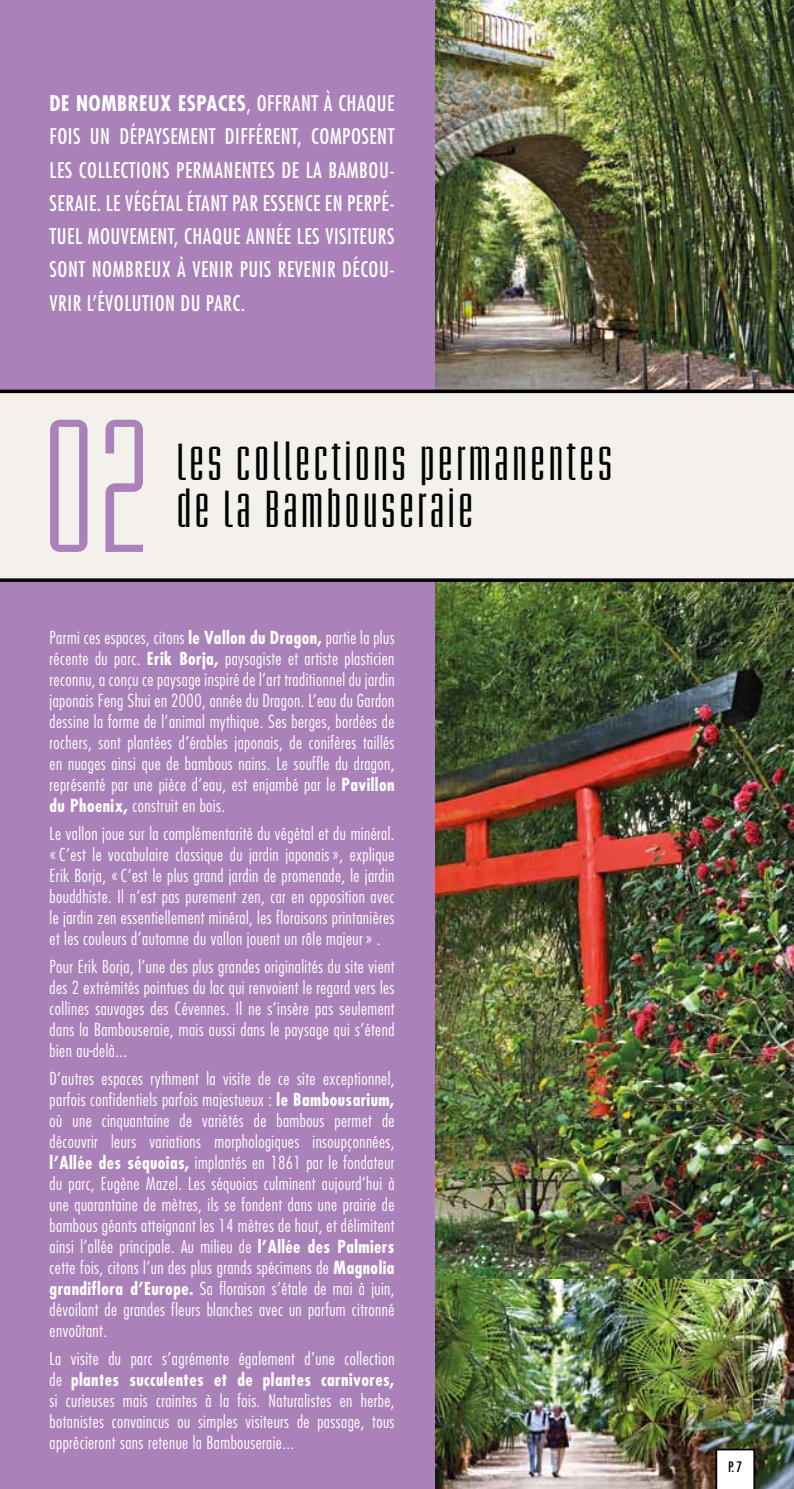
<style>
.page{position:relative;width:794px;height:1489px;background:#fff}
.page>*{position:absolute;margin:0;border:0;box-sizing:border-box;transform-origin:0 0}
.t1{font:159.25px "Briem Akademi MM 360 160";color:#aa81b9}
.t2{font:43.75px "Briem Akademi MM 540 160";letter-spacing:.08em;color:#000}
.t3{font:condensed 21px "Futura";color:#fff}
.t4{font:700 condensed 21px "Futura";color:#fff}
.t5{font:300 condensed 17.5px/21px "Futura";letter-spacing:.025em;color:#fff;text-align:justify}
.t6{font:condensed 14px "Futura";color:#000}
.s1{font-weight:700}
</style>
<div class="page">
<img style="left:434px;top:0;width:360px;height:389px">
<img style="left:434px;top:1277px;width:360px;height:211px">
<img style="left:434px;top:582px;width:360px;height:695px">
<div style="left:0;top:553px;width:434px;height:935px;background:#aa81b9"></div>
<div style="left:0;top:0;width:434px;height:461px;background:#aa81b9"></div>
<div style="left:0;top:391px;width:794px;height:189px;background:#f4f1ed"></div>
<svg style="left:0;top:389px;width:794px;height:4px;background:#181418"></svg>
<svg style="left:0;top:578px;width:794px;height:4px;background:#1b1a1a"></svg>
<svg style="left:715px;top:1448px;width:40px;height:40px"></svg>
<p class="t4" style="left:50px;top:90px;width:40px">De nombreux</p>
<p class="t4" style="left:178px;top:90px;width:11px">espa</p>
<p class="t3" style="left:218px;top:90px;width:49px"><span class="s1">ces</span>, OFFRANT</p>
<p class="t3" style="left:324px;top:90px;width:25px">À CHAQUE</p>
<p class="t3" style="left:50px;top:123px;width:9px">FOIS</p>
<p class="t3" style="left:90px;top:123px;width:40px">UN DÉPAYSEMENT</p>
<p class="t3" style="left:225px;top:123px;width:9px">DIFFÉRENT</p>
<p class="t3" style="left:297px;top:123px;width:24px">, COMPOSENT</p>
<p class="t3" style="left:50px;top:157px;width:39px">LES COLLECTIONS</p>
<p class="t3" style="left:176px;top:157px;width:10px">PERMANENTES</p>
<p class="t3" style="left:281px;top:157px;width:68px">DE LA BAMBOU</p>
<p class="t3" style="left:389px;top:157px;width:7px">-</p>
<p class="t3" style="left:50px;top:190px;width:9px">SERAIE</p>
<p class="t3" style="left:97px;top:190px;width:38px">. LE VÉGÉTAL</p>
<p class="t3" style="left:187px;top:190px;width:9px">ÉTANT</p>
<p class="t3" style="left:232px;top:190px;width:40px">PAR ESSENCE</p>
<p class="t3" style="left:325px;top:190px;width:32px">EN PERPÉ</p>
<p class="t3" style="left:389px;top:190px;width:7px">-</p>
<p class="t3" style="left:50px;top:223px;width:10px">TUEL</p>
<p class="t3" style="left:88px;top:223px;width:11px">MOUVEMENT</p>
<p class="t3" style="left:174px;top:223px;width:21px">, CHAQUE</p>
<p class="t3" style="left:246px;top:223px;width:10px">ANNÉE</p>
<p class="t3" style="left:297px;top:223px;width:38px">LES VISITEURS</p>
<p class="t3" style="left:50px;top:256px;width:10px">SONT</p>
<p class="t3" style="left:92px;top:256px;width:11px">NOMBREUX</p>
<p class="t3" style="left:177px;top:256px;width:25px">À VENIR</p>
<p class="t3" style="left:240px;top:256px;width:9px">PUIS</p>
<p class="t3" style="left:278px;top:256px;width:10px">REVENIR</p>
<p class="t3" style="left:342px;top:256px;width:10px">DÉCOU</p>
<p class="t3" style="left:389px;top:256px;width:7px">-</p>
<p class="t3" style="left:50px;top:290px;width:9px">VRIR</p>
<p class="t3" style="left:87px;top:290px;width:20px">L’ÉVOLUTION</p>
<p class="t3" style="left:180px;top:290px;width:35px">DU PARC</p>
<p class="t3" style="left:241px;top:290px;width:6px">.</p>
<h1 class="t1" style="left:41px;top:404px;width:112px">02</h1>
<h2 class="t2" style="left:177px;top:439px;width:437px">Les collections permanentes</h2>
<h2 class="t2" style="left:177px;top:487px;width:298px">de La Bambouseraie</h2>
<p class="t5" style="left:50px;top:626px;width:346px">Parmi ces espaces, citons <span class="s1">le Vallon du Dragon,</span> partie la plus récente du parc. <span class="s1">Erik Borja,</span> paysagiste et artiste plasticien reconnu, a conçu ce paysage inspiré de l’art traditionnel du jardin japonais Feng Shui en 2000, année du Dragon. L’eau du Gardon dessine la forme de l’animal mythique. Ses berges, bordées de rochers, sont plantées d’érables japonais, de conifères taillés en nuages ainsi que de bambous nains. Le souffle du dragon, représenté par une pièce d’eau, est enjambé par le <span class="s1">Pavillon du Phoenix,</span> construit en bois.</p>
<p class="t5" style="left:50px;top:822px;width:346px">Le vallon joue sur la complémentarité du végétal et du minéral. «C’est le vocabulaire classique du jardin japonais», explique Erik Borja, «C’est le plus grand jardin de promenade, le jardin bouddhiste. Il n’est pas purement zen, car en opposition avec le jardin zen essentiellement minéral, les floraisons printanières et les couleurs d’automne du vallon jouent un rôle majeur» .</p>
<p class="t5" style="left:50px;top:955px;width:346px">Pour Erik Borja, l’une des plus grandes originalités du site vient des 2 extrémités pointues du lac qui renvoient le regard vers les collines sauvages des Cévennes. Il ne s’insère pas seulement dans la Bambouseraie, mais aussi dans le paysage qui s’étend bien au-delà...</p>
<p class="t5" style="left:50px;top:1067px;width:346px">D’autres espaces rythment la visite de ce site exceptionnel, parfois confidentiels parfois majestueux : <span class="s1">le Bambousarium, </span>où une cinquantaine de variétés de bambous permet de découvrir leurs variations morphologiques insoupçonnées, <span class="s1">l’Allée des séquoias,</span> implantés en 1861 par le fondateur du parc, Eugène Mazel. Les séquoias culminent aujourd’hui à une quarantaine de mètres, ils se fondent dans une prairie de bambous géants atteignant les 14 mètres de haut, et délimitent ainsi l’allée principale. Au milieu de <span class="s1">l’Allée des Palmiers </span>cette fois, citons l’un des plus grands spécimens de <span class="s1">Magnolia grandiflora d’Europe.</span> Sa floraison s’étale de mai à juin, dévoilant de grandes fleurs blanches avec un parfum citronné envoûtant.</p>
<p class="t5" style="left:50px;top:1347px;width:346px">La visite du parc s’agrémente également d’une collection de <span class="s1">plantes succulentes et de plantes carnivores, </span>si curieuses mais craintes à la fois. Naturalistes en herbe, botanistes convaincus ou simples visiteurs de passage, tous apprécieront sans retenue la Bambouseraie...</p>
<p class="t6" style="left:728px;top:1457px;width:16px">P. 7</p>
</div>
